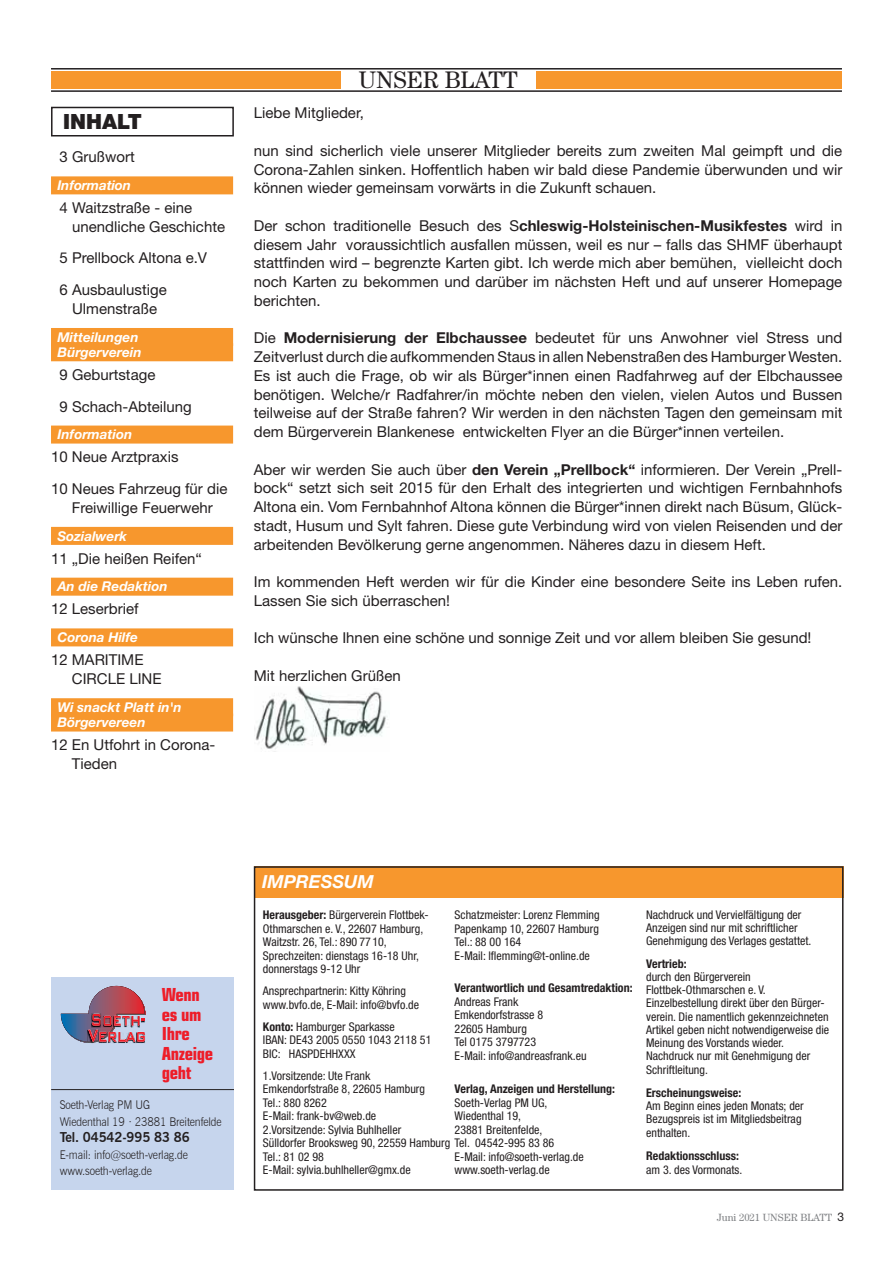
<style>
.page{position:relative;width:893px;height:1263px;background:#fff}
.page>*{position:absolute;margin:0;border:0;box-sizing:border-box;transform-origin:0 0}
.t1{font:24px "Century Std";color:#231f20}
.t2{font:900 21px "Helvetica Neue LT Std";color:#231f20}
.t3{font:700 condensed 18px/19.5px "Eurostile LT Std";letter-spacing:-.02em;color:#ee1c28}
.t4{font:italic 700 18px "Helvetica Neue LT Std";color:#fff}
.t5{font:15px/18.8px "Helvetica Neue LT Std";color:#231f20}
.t6{font:italic 700 13.5px/15.3px "Helvetica Neue LT Std";color:#fff}
.t7{font:700 13.5px "News Gothic BT";letter-spacing:-.01em;color:#231f20}
.t8{font:condensed 12px/13.5px "Helvetica Neue LT Std";color:#231f20}
.t9{font:700 condensed 12px "Helvetica Neue LT Std";color:#231f20}
.t10{font:300 12px/16.5px "News Gothic BT";letter-spacing:-.01em;color:#231f20;scale:.9 1}
.t11{font:10.5px "Century Std";color:#808285}
.s1{font-weight:700}
.s2{font-family:"Helvetica Neue LT Std";font-size:12px;color:#231f20}
</style>
<div class="page">
<div style="left:51px;top:72px;width:791px;height:17px;background:#f7972d"></div>
<hr style="left:51px;top:68px;width:791px;height:2px;background:#231f20">
<hr style="left:51px;top:90px;width:791px;height:2px;background:#231f20">
<div style="left:341px;top:71px;width:195px;height:19px;background:#fff"></div>
<div style="left:51px;top:107px;width:183px;height:29px;border:2px solid #231f20"></div>
<div style="left:254px;top:866px;width:589px;height:32px;background:#f7972d"></div>
<div style="left:254px;top:866px;width:589px;height:325px;border:2px solid #231f20"></div>
<img style="left:254px;top:686px;width:134px;height:63px">
<div style="left:51px;top:176px;width:182px;height:18px;background:#f7972d"></div>
<div style="left:51px;top:328px;width:182px;height:18px;background:#f7972d"></div>
<div style="left:51px;top:343px;width:182px;height:18px;background:#f7972d"></div>
<div style="left:51px;top:426px;width:182px;height:18px;background:#f7972d"></div>
<div style="left:51px;top:527px;width:182px;height:18px;background:#f7972d"></div>
<div style="left:51px;top:578px;width:182px;height:18px;background:#f7972d"></div>
<div style="left:51px;top:628px;width:182px;height:18px;background:#f7972d"></div>
<div style="left:51px;top:698px;width:182px;height:18px;background:#f7972d"></div>
<div style="left:51px;top:713px;width:182px;height:18px;background:#f7972d"></div>
<div style="left:51px;top:977px;width:183px;height:212px;background:#c6d5ed"></div>
<img style="left:61px;top:986px;width:85px;height:57px">
<hr style="left:51px;top:1089px;width:183px;height:1px;background:#231f20">
<h2 class="t2" style="left:63px;top:109px;width:80px">INHALT</h2>
<p class="t5" style="left:60px;top:147px;width:77px">3 Grußwort</p>
<p class="t6" style="left:57px;top:177px;width:75px">Information</p>
<p class="t5" style="left:72px;top:198px;width:155px;text-indent:-13px">4 Waitzstraße - eine unendliche Geschichte</p>
<p class="t5" style="left:60px;top:242px;width:149px;line-height:31.5px">5 Prellbock Altona e.V<br>6 Ausbaulustige</p>
<p class="t5" style="left:72px;top:299px;width:87px">Ulmenstraße</p>
<p class="t6" style="left:57px;top:329px;width:86px">Mitteilungen<br>Bürgerverein</p>
<p class="t5" style="left:60px;top:359px;width:134px;line-height:31.5px">9 Geburtstage<br>9 Schach-Abteilung</p>
<p class="t6" style="left:57px;top:426px;width:76px">Information</p>
<p class="t5" style="left:51px;top:441px;width:178px;line-height:31.5px">10 Neue Arztpraxis<br>10 Neues Fahrzeug für die</p>
<p class="t5" style="left:72px;top:498px;width:143px">Freiwillige Feuerwehr</p>
<p class="t6" style="left:57px;top:528px;width:71px">Sozialwerk</p>
<p class="t5" style="left:51px;top:549px;width:152px">11 „Die heißen Reifen“</p>
<p class="t6" style="left:57px;top:579px;width:112px">An die Redaktion</p>
<p class="t5" style="left:51px;top:599px;width:89px">12 Leserbrief</p>
<p class="t6" style="left:57px;top:629px;width:82px">Corona Hilfe</p>
<p class="t5" style="left:72px;top:650px;width:91px;text-indent:-21px">12 MARITIME<br>CIRCLE LINE</p>
<p class="t6" style="left:57px;top:699px;width:126px">Wi snackt Platt in'n<br>Börgervereen</p>
<p class="t5" style="left:72px;top:735px;width:145px;text-indent:-21px">12 En Utfohrt in Corona-<br>Tieden</p>
<h1 class="t1" style="left:359px;top:65px;width:160px">UNSER BLATT</h1>
<p class="t5" style="left:254px;top:103px;width:112px">Liebe Mitglieder,</p>
<p class="t5" style="left:254px;top:141px;width:590px;text-align:justify">nun sind sicherlich viele unserer Mitglieder bereits zum zweiten Mal geimpft und die Corona-Zahlen sinken. Hoffentlich haben wir bald diese Pandemie überwunden und wir können wieder gemeinsam vorwärts in die Zukunft schauen.</p>
<p class="t5" style="left:254px;top:216px;width:590px;text-align:justify">Der schon traditionelle Besuch des S<span class="s1">chleswig-Holsteinischen-Musikfestes</span> wird in diesem Jahr voraussichtlich ausfallen müssen, weil es nur – falls das SHMF überhaupt stattfinden wird – begrenzte Karten gibt. Ich werde mich aber bemühen, vielleicht doch noch Karten zu bekommen und darüber im nächsten Heft und auf unserer Homepage berichten.</p>
<p class="t5" style="left:254px;top:328px;width:590px;text-align:justify">Die <span class="s1">Modernisierung der Elbchaussee</span> bedeutet für uns Anwohner viel Stress und Zeitverlust durch die aufkommenden Staus in allen Nebenstraßen des Hamburger Westen.<br>Es ist auch die Frage, ob wir als Bürger*innen einen Radfahrweg auf der Elbchaussee benötigen. Welche/r Radfahrer/in möchte neben den vielen, vielen Autos und Bussen teilweise auf der Straße fahren? Wir werden in den nächsten Tagen den gemeinsam mit dem Bürgerverein Blankenese entwickelten Flyer an die Bürger*innen verteilen.</p>
<p class="t5" style="left:254px;top:460px;width:590px;text-align:justify">Aber wir werden Sie auch über <span class="s1">den Verein „Prellbock“</span> informieren. Der Verein „Prell&shy;bock“ setzt sich seit 2015 für den Erhalt des integrierten und wichtigen Fernbahnhofs Altona ein. Vom Fernbahnhof Altona können die Bürger*innen direkt nach Büsum, Glück&shy;stadt, Husum und Sylt fahren. Diese gute Verbindung wird von vielen Reisenden und der arbeitenden Bevölkerung gerne angenommen. Näheres dazu in diesem Heft.</p>
<p class="t5" style="left:254px;top:572px;width:590px">Im kommenden Heft werden wir für die Kinder eine besondere Seite ins Leben rufen.<br>Lassen Sie sich überraschen!</p>
<p class="t5" style="left:254px;top:628px;width:559px">Ich wünsche Ihnen eine schöne und sonnige Zeit und vor allem bleiben Sie gesund!</p>
<p class="t5" style="left:254px;top:666px;width:148px">Mit herzlichen Grüßen</p>
<p class="t3" style="left:162px;top:985px;width:53px">Wenn es um<br>Ihre<br>Anzeige geht</p>
<p class="t10" style="left:60px;top:1096px;width:182px">Soeth-Verlag PM UG<br>Wiedenthal 19 ∙ 23881 Breitenfelde</p>
<p class="t7" style="left:60px;top:1129px;width:132px">Tel. 04542-995 83 86</p>
<p class="t10" style="left:60px;top:1146px;width:144px">E-mail: info@soeth-verlag.de www.soeth-verlag.de</p>
<p class="t4" style="left:262px;top:871px;width:113px">IMPRESSUM</p>
<p class="t8" style="left:263px;top:908px;width:167px"><span class="s1">Herausgeber:</span> Bürgerverein Flottbek-<br>Othmarschen e. V., 22607 Hamburg,<br>Waitzstr. 26, Tel.: 890 77 10,<br>Sprechzeiten: dienstags 16-18 Uhr, donnerstags 9-12 Uhr</p>
<p class="t8" style="left:263px;top:984px;width:158px">Ansprechpartnerin: Kitty Köhring www.bvfo.de, E-Mail: info@bvfo.de</p>
<p class="t8" style="left:263px;top:1019px;width:170px"><span class="s1">Konto:</span> Hamburger Sparkasse<br>IBAN: DE43 2005 0550 1043 2118 51<br>BIC: HASPDEHHXXX</p>
<p class="t8" style="left:263px;top:1068px;width:293px">1.Vorsitzende: Ute Frank<br>Emkendorfstraße 8, 22605 Hamburg<br>Tel.: 880 8262<br>E-Mail: frank-bv@web.de<br>2.Vorsitzende: Sylvia Buhlheller<br>Sülldorfer Brooksweg 90, 22559 Hamburg Tel. 04542-995 83 86<br>Tel.: 81 02 98<br>E-Mail: sylvia.buhlheller@gmx.de</p>
<p class="t8" style="left:455px;top:908px;width:147px">Schatzmeister: Lorenz Flemming<br>Papenkamp 10, 22607 Hamburg<br>Tel.: 88 00 164<br>E-Mail: lflemming@t-online.de</p>
<p class="t9" style="left:455px;top:980px;width:180px">Verantwortlich und Gesamtredaktion:</p>
<p class="t8" style="left:455px;top:994px;width:133px">Andreas Frank<br>Emkendorfstrasse 8<br>22605 Hamburg<br>Tel 0175 3797723<br>E-Mail: info@andreasfrank.eu</p>
<p class="t9" style="left:455px;top:1082px;width:162px">Verlag, Anzeigen und Herstellung:</p>
<p class="t8" style="left:455px;top:1096px;width:94px">Soeth-Verlag PM UG,<br>Wiedenthal 19,<br>23881 Breitenfelde,</p>
<p class="t8" style="left:455px;top:1150px;width:131px">E-Mail: info@soeth-verlag.de www.soeth-verlag.de</p>
<p class="t8" style="left:646px;top:908px;width:167px">Nachdruck und Vervielfältigung der<br>Anzeigen sind nur mit schriftlicher<br>Genehmigung des Verlages gestattet.</p>
<p class="t9" style="left:646px;top:956px;width:42px">Vertrieb:</p>
<p class="t8" style="left:646px;top:970px;width:185px">durch den Bürgerverein<br>Flottbek-Othmarschen e. V.<br>Einzelbestellung direkt über den Bürger&shy;verein. Die namentlich gekennzeichneten<br>Artikel geben nicht notwendigerweise die<br>Meinung des Vorstands wieder.<br>Nachdruck nur mit Genehmigung der<br>Schriftleitung.</p>
<p class="t9" style="left:646px;top:1085px;width:97px">Erscheinungsweise:</p>
<p class="t8" style="left:646px;top:1099px;width:159px">Am Beginn eines jeden Monats; der<br>Bezugspreis ist im Mitgliedsbeitrag enthalten.</p>
<p class="t9" style="left:646px;top:1149px;width:94px">Redaktionsschluss:</p>
<p class="t8" style="left:646px;top:1163px;width:98px">am 3. des Vormonats.</p>
<p class="t11" style="left:717px;top:1211px;width:128px">Juni 2021 UNSER BLATT <span class="s2">3</span></p>
</div>
